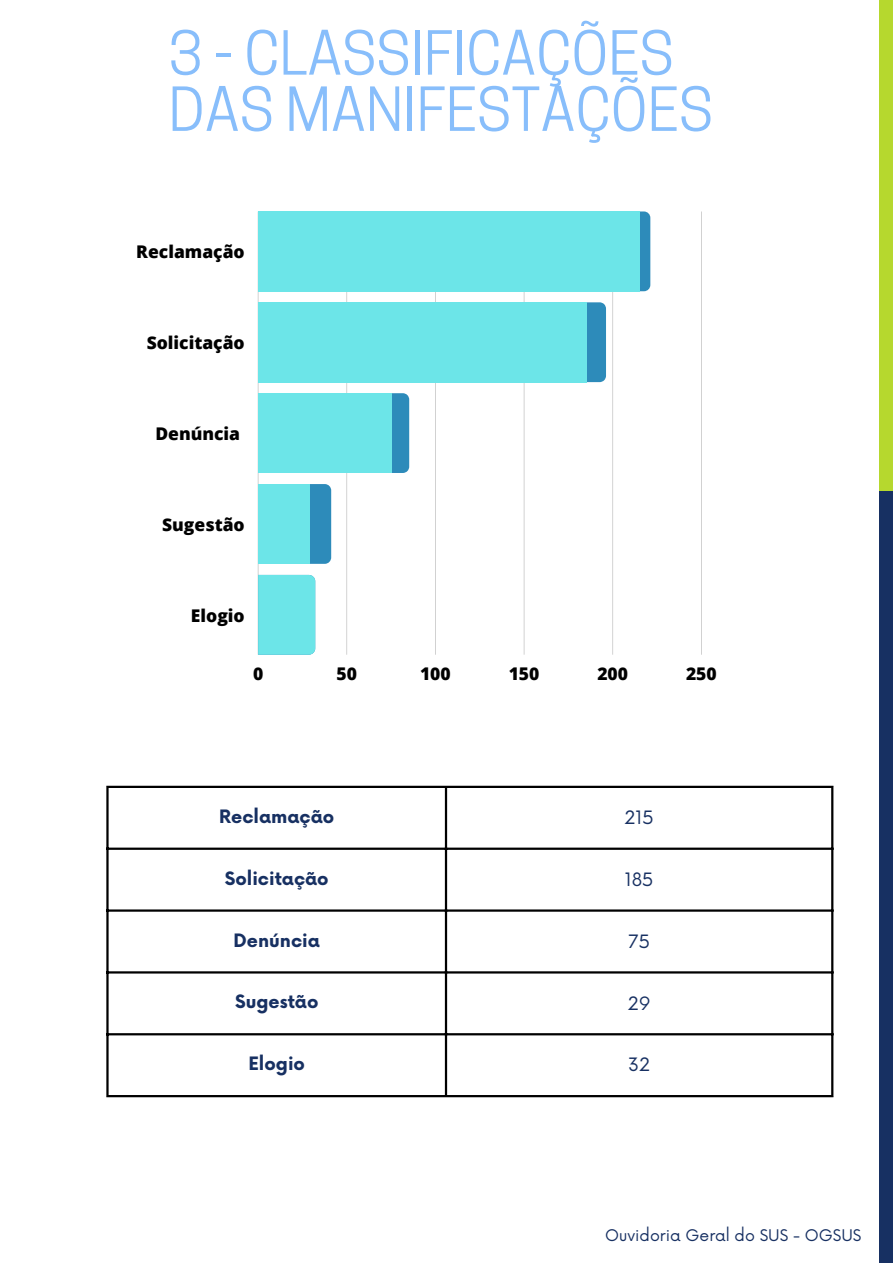
<style>
.page{position:relative;width:893px;height:1264px;background:#fff}
.page>*{position:absolute;margin:0;border:0;box-sizing:border-box;transform-origin:0 0}
.t1{font:57px/56.2px "Cooper Hewitt";color:#88befb}
.t2{font:700 18px "Now";color:#173062}
.t3{font:18px "Now";color:#173062}
.t4{font:800 17.55px "Open Sans";color:#000}
.t5{font:15.6px "Now";color:#173062}
</style>
<div class="page">
<div style="left:879px;top:0;width:13px;height:491px;background:#b6d82e"></div>
<div style="left:879px;top:491px;width:13px;height:771px;background:#173062"></div>
<svg style="left:258px;top:216px;width:393px;height:438px"></svg>
<svg style="left:639px;top:211px;width:11px;height:80px"></svg>
<svg style="left:599px;top:302px;width:7px;height:80px"></svg>
<svg style="left:403px;top:393px;width:6px;height:80px"></svg>
<div style="left:310px;top:484px;width:21px;height:80px;background:#2d8bba"></div>
<div style="left:258px;top:211px;width:381px;height:80px;background:#6ce5e8"></div>
<div style="left:258px;top:302px;width:328px;height:80px;background:#6ce5e8"></div>
<div style="left:258px;top:393px;width:133px;height:80px;background:#6ce5e8"></div>
<div style="left:258px;top:484px;width:52px;height:80px;background:#6ce5e8"></div>
<div style="left:258px;top:575px;width:57px;height:79px;background:#6ce5e8"></div>
<hr style="left:106px;top:788px;width:3px;height:306px;background:#000">
<hr style="left:445px;top:788px;width:2px;height:306px;background:#000">
<hr style="left:831px;top:788px;width:2px;height:306px;background:#000">
<hr style="left:106px;top:785px;width:727px;height:3px;background:#000">
<hr style="left:106px;top:847px;width:727px;height:2px;background:#000">
<hr style="left:106px;top:909px;width:727px;height:2px;background:#000">
<hr style="left:106px;top:971px;width:727px;height:2px;background:#000">
<hr style="left:106px;top:1033px;width:727px;height:2px;background:#000">
<hr style="left:106px;top:1094px;width:727px;height:3px;background:#000">
<p class="t1" style="left:168px;top:32px;width:546px">3 - CLASSIFICAÇÕES<br>DAS MANIFESTAÇÕES</p>
<p class="t4" style="left:136px;top:239px;width:110px">Reclamação</p>
<p class="t4" style="left:147px;top:330px;width:100px">Solicitação</p>
<p class="t4" style="left:155px;top:421px;width:86px">Denúncia</p>
<p class="t4" style="left:162px;top:512px;width:84px">Sugestão</p>
<p class="t4" style="left:191px;top:602px;width:55px">Elogio</p>
<p class="t4" style="left:253px;top:661px;width:12px">0</p>
<p class="t4" style="left:336px;top:661px;width:22px">50</p>
<p class="t4" style="left:420px;top:661px;width:32px">100</p>
<p class="t4" style="left:508px;top:661px;width:32px">150</p>
<p class="t4" style="left:597px;top:661px;width:32px">200</p>
<p class="t4" style="left:686px;top:661px;width:32px">250</p>
<p class="t2" style="left:219px;top:806px;width:116px">Reclamação</p>
<p class="t3" style="left:624px;top:807px;width:31px">215</p>
<p class="t2" style="left:225px;top:868px;width:105px">Solicitação</p>
<p class="t3" style="left:624px;top:869px;width:30px">185</p>
<p class="t2" style="left:233px;top:930px;width:88px">Denúncia</p>
<p class="t3" style="left:628px;top:931px;width:23px">75</p>
<p class="t2" style="left:235px;top:992px;width:85px">Sugestão</p>
<p class="t3" style="left:627px;top:992px;width:24px">29</p>
<p class="t2" style="left:248px;top:1054px;width:58px">Elogio</p>
<p class="t3" style="left:628px;top:1054px;width:24px">32</p>
<p class="t5" style="left:605px;top:1226px;width:258px">Ouvidoria Geral do SUS - OGSUS</p>
</div>
